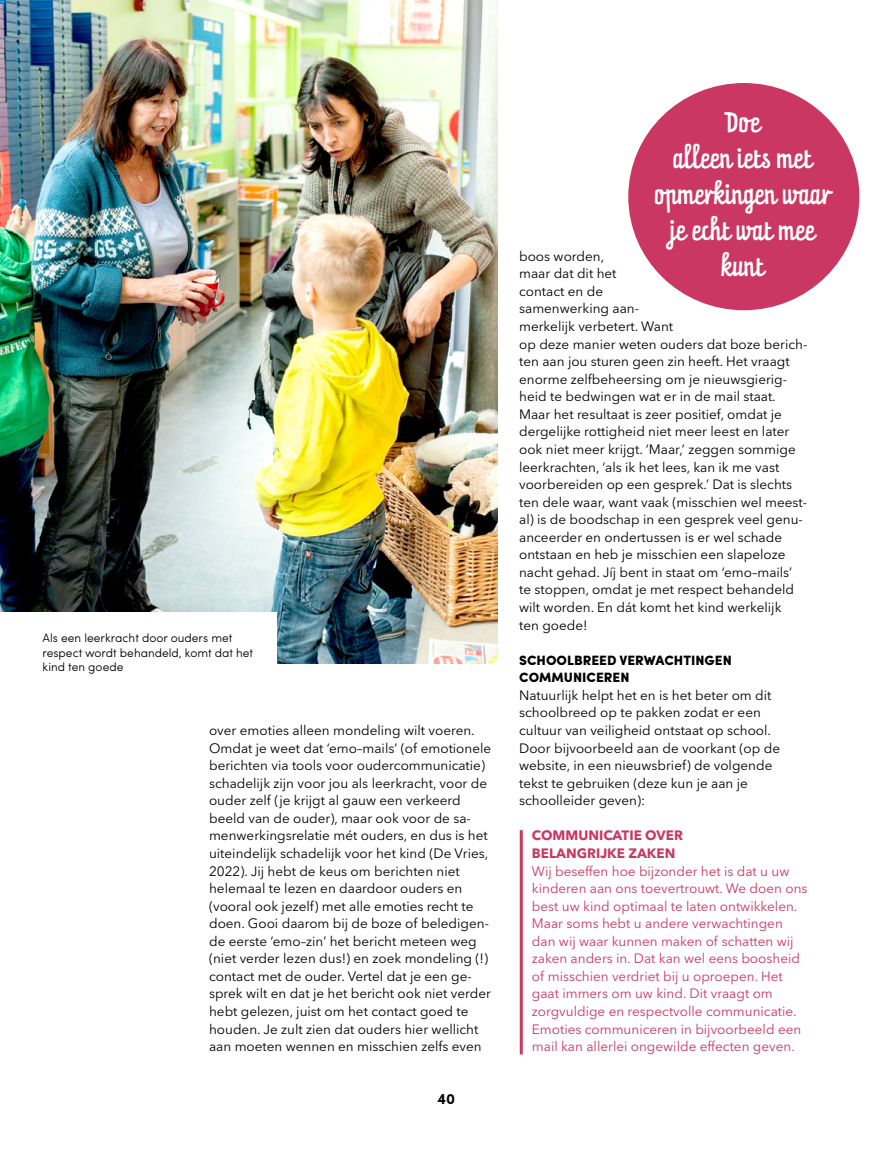
<style>
.page{position:relative;width:893px;height:1149px;background:#fff}
.page>*{position:absolute;margin:0;border:0;box-sizing:border-box;transform-origin:0 0}
.t1{font:24px/36px "Prater Script One";color:#fff;text-align:center}
.t2{font:700 15px "Sofia Pro";color:#000}
.t3{font:13.5px/17.5px "Avenir Next LT Pro";color:#000}
.t4{font:13.5px/17.5px "Avenir Next LT Pro";color:#ca3763}
.t5{font:900 13.5px/17.5px "Sofia Pro";color:#000}
.t6{font:700 13.5px/17.5px "Avenir Next LT Pro";color:#ca3763}
.t7{font:300 12px/14.4px "Sofia Pro";color:#000}
</style>
<div class="page">
<hr style="left:520px;top:829px;width:3px;height:225px;background:#ca3763">
<img style="left:0;top:0;width:498px;height:663px">
<div style="left:0;top:612px;width:276px;height:80px;background:#fff"></div>
<div style="left:628px;top:83px;width:231px;height:227px;background:#ca3763;border-radius:50%"></div>
<p class="t7" style="left:43px;top:630px;width:212px">Als een leerkracht door ouders met respect wordt behandeld, komt dat het kind ten goede</p>
<p class="t3" style="left:209px;top:721px;width:284px">over emoties alleen mondeling wilt voeren.<br>Omdat je weet dat ‘emo–mails’ (of emotionele berichten via tools voor oudercommunicatie) schadelijk zijn voor jou als leerkracht, voor de ouder zelf (je krijgt al gauw een verkeerd beeld van de ouder), maar ook voor de sa&shy;menwerkingsrelatie mét ouders, en dus is het uiteindelijk schadelijk voor het kind (De Vries, 2022). Jij hebt de keus om berichten niet helemaal te lezen en daardoor ouders en (vooral ook jezelf) met alle emoties recht te doen. Gooi daarom bij de boze of beledigen&shy;de eerste ‘emo–zin’ het bericht meteen weg (niet verder lezen dus!) en zoek mondeling (!) contact met de ouder. Vertel dat je een ge&shy;sprek wilt en dat je het bericht ook niet verder hebt gelezen, juist om het contact goed te houden. Je zult zien dat ouders hier wellicht aan moeten wennen en misschien zelfs even</p>
<p class="t2" style="left:437px;top:1086px;width:20px">40</p>
<h1 class="t1" style="left:655px;top:106px;width:178px">Doe<br>alleen iets met opmerkingen waar je echt wat mee kunt</h1>
<p class="t3" style="left:519px;top:247px;width:290px">boos worden,<br>maar dat dit het<br>contact en de<br>samenwerking aan-<br>merkelijk verbetert. Want<br>op deze manier weten ouders dat boze berich&shy;ten aan jou sturen geen zin heeft. Het vraagt enorme zelfbeheersing om je nieuwsgierig&shy;heid te bedwingen wat er in de mail staat.<br>Maar het resultaat is zeer positief, omdat je dergelijke rottigheid niet meer leest en later ook niet meer krijgt. ‘Maar,’ zeggen sommige leerkrachten, ‘als ik het lees, kan ik me vast voorbereiden op een gesprek.’ Dat is slechts ten dele waar, want vaak (misschien wel meest&shy;al) is de boodschap in een gesprek veel genu&shy;anceerder en ondertussen is er wel schade ontstaan en heb je misschien een slapeloze nacht gehad. Jíj bent in staat om ‘emo–mails’ te stoppen, omdat je met respect behandeld wilt worden. En dát komt het kind werkelijk<br>ten goede!</p>
<p class="t5" style="left:519px;top:650px;width:214px">SCHOOLBREED VERWACHTINGEN<br>COMMUNICEREN</p>
<p class="t3" style="left:519px;top:686px;width:262px">Natuurlijk helpt het en is het beter om dit schoolbreed op te pakken zodat er een cultuur van veiligheid ontstaat op school.<br>Door bijvoorbeeld aan de voorkant (op de website, in een nieuwsbrief) de volgende tekst te gebruiken (deze kun je aan je schoolleider geven):</p>
<p class="t6" style="left:532px;top:826px;width:153px">COMMUNICATIE OVER<br>BELANGRIJKE ZAKEN</p>
<p class="t4" style="left:532px;top:861px;width:277px">Wij beseffen hoe bijzonder het is dat u uw kinderen aan ons toevertrouwt. We doen ons best uw kind optimaal te laten ontwikkelen.<br>Maar soms hebt u andere verwachtingen dan wij waar kunnen maken of schatten wij zaken anders in. Dat kan wel eens boosheid of misschien verdriet bij u oproepen. Het gaat immers om uw kind. Dit vraagt om zorgvuldige en respectvolle communicatie.<br>Emoties communiceren in bijvoorbeeld een mail kan allerlei ongewilde effecten geven.</p>
</div>
